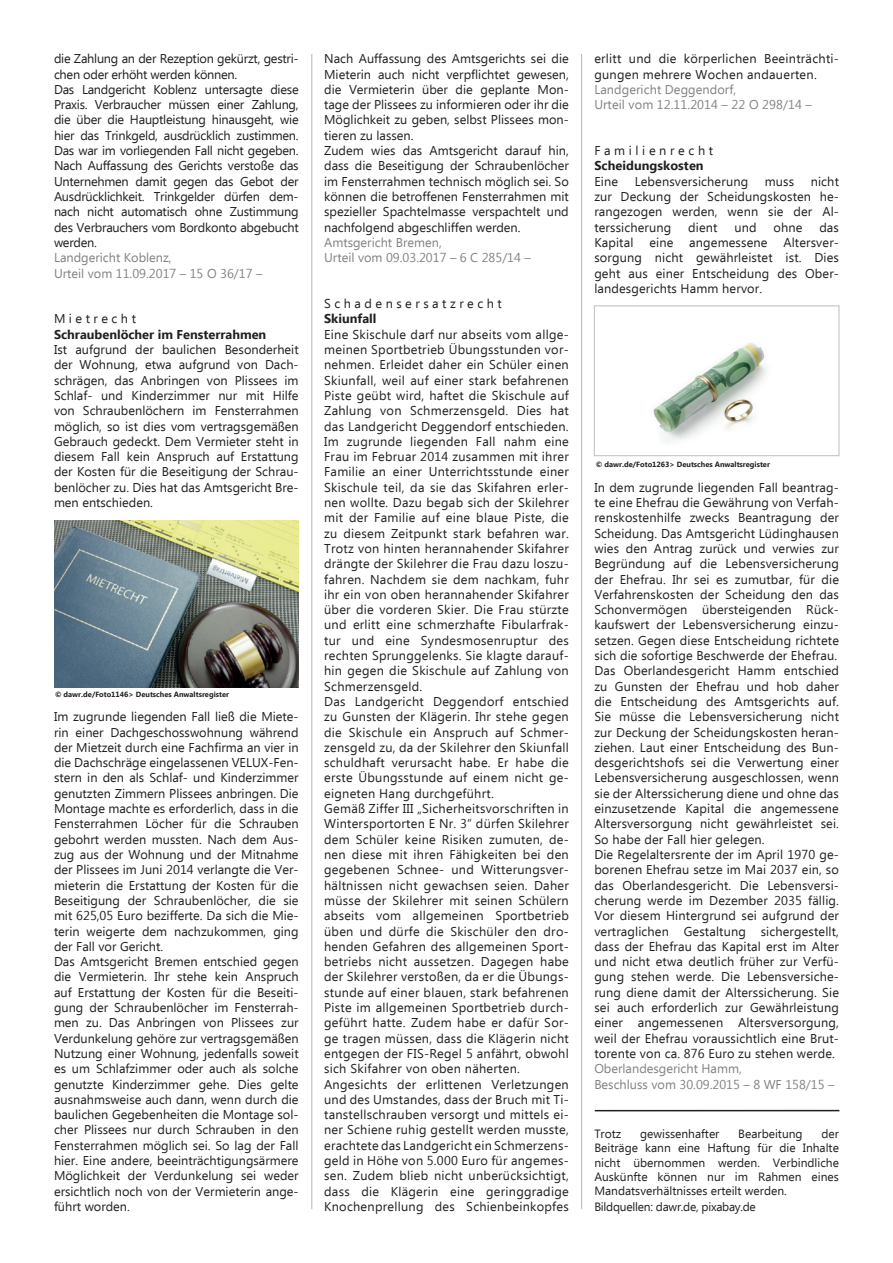
<style>
.page{position:relative;width:893px;height:1263px;background:#fff}
.page>*{position:absolute;margin:0;border:0;box-sizing:border-box;transform-origin:0 0}
.t1{font:12.75px/15.3px "Ebrima";letter-spacing:.01em;color:#231f20}
.t2{font:12.75px/15.3px "Ebrima";letter-spacing:-.02em;color:#231f20}
.t3{font:12.75px/15.3px "Ebrima";color:#808285}
.t4{font:700 12.75px "Ebrima";color:#231f20}
.t5{font:12px/14.4px "Ebrima";color:#231f20;text-align:justify}
.t6{font:12px "Ebrima";letter-spacing:-.02em;color:#231f20}
.t7{font:700 7.5px "Ebrima";color:#231f20}
</style>
<div class="page">
<hr style="left:595px;top:1110px;width:244px;height:1px;background:#231f20">
<hr style="left:311px;top:54px;width:1px;height:1155px;background:#bcbdc0">
<hr style="left:581px;top:54px;width:1px;height:1155px;background:#bcbdc0">
<img style="left:54px;top:520px;width:245px;height:168px">
<img style="left:653px;top:343px;width:114px;height:100px">
<div style="left:594px;top:305px;width:245px;height:151px;border:1px solid #bcbdc0"></div>
<p class="t2" style="left:54px;top:52px;width:246px">die Zahlung an der Rezeption gekürzt, gestri&shy;chen oder erhöht werden können.<br>Das Landgericht Koblenz untersagte diese Praxis. Verbraucher müssen einer Zahlung, die über die Hauptleistung hinausgeht, wie hier das Trinkgeld, ausdrücklich zustimmen.<br>Das war im vorliegenden Fall nicht gegeben.<br>Nach Auffassung des Gerichts verstoße das Unternehmen damit gegen das Gebot der Ausdrücklichkeit. Trinkgelder dürfen dem&shy;nach nicht automatisch ohne Zustimmung des Verbrauchers vom Bordkonto abgebucht werden.</p>
<p class="t3" style="left:54px;top:251px;width:210px">Landgericht Koblenz,<br>Urteil vom 11.09.2017 – 15 O 36/17 –</p>
<p class="t1" style="left:54px;top:312px;width:84px">M i e t r e c h t</p>
<p class="t4" style="left:54px;top:325px;width:214px">Schraubenlöcher im Fensterrahmen</p>
<p class="t1" style="left:54px;top:343px;width:246px;text-align:justify">Ist aufgrund der baulichen Besonderheit der Wohnung, etwa aufgrund von Dach&shy;schrägen, das Anbringen von Plissees im Schlaf- und Kinderzimmer nur mit Hilfe von Schraubenlöchern im Fensterrahmen möglich, so ist dies vom vertragsgemäßen Gebrauch gedeckt. Dem Vermieter steht in diesem Fall kein Anspruch auf Erstattung der Kosten für die Beseitigung der Schrau&shy;benlöcher zu. Dies hat das Amtsgericht Bre&shy;men entschieden.</p>
<p class="t7" style="left:55px;top:689px;width:176px">© dawr.de/Foto1146&gt; Deutsches Anwaltsregister</p>
<p class="t1" style="left:54px;top:710px;width:246px">Im zugrunde liegenden Fall ließ die Miete&shy;rin einer Dachgeschosswohnung während der Mietzeit durch eine Fachfirma an vier in die Dachschräge eingelassenen VELUX-Fen&shy;stern in den als Schlaf- und Kinderzimmer genutzten Zimmern Plissees anbringen. Die Montage machte es erforderlich, dass in die Fensterrahmen Löcher für die Schrauben gebohrt werden mussten. Nach dem Aus&shy;zug aus der Wohnung und der Mitnahme der Plissees im Juni 2014 verlangte die Ver&shy;mieterin die Erstattung der Kosten für die Beseitigung der Schraubenlöcher, die sie mit 625,05 Euro bezifferte. Da sich die Mie&shy;terin weigerte dem nachzukommen, ging der Fall vor Gericht.<br>Das Amtsgericht Bremen entschied gegen die Vermieterin. Ihr stehe kein Anspruch auf Erstattung der Kosten für die Beseiti&shy;gung der Schraubenlöcher im Fensterrah&shy;men zu. Das Anbringen von Plissees zur Verdunkelung gehöre zur vertragsgemäßen Nutzung einer Wohnung, jedenfalls soweit es um Schlafzimmer oder auch als solche genutzte Kinderzimmer gehe. Dies gelte ausnahmsweise auch dann, wenn durch die baulichen Gegebenheiten die Montage sol&shy;cher Plissees nur durch Schrauben in den Fensterrahmen möglich sei. So lag der Fall hier. Eine andere, beeinträchtigungsärmere Möglichkeit der Verdunkelung sei weder ersichtlich noch von der Vermieterin ange&shy;führt worden.</p>
<p class="t1" style="left:324px;top:52px;width:246px">Nach Auffassung des Amtsgerichts sei die Mieterin auch nicht verpflichtet gewesen, die Vermieterin über die geplante Mon&shy;tage der Plissees zu informieren oder ihr die Möglichkeit zu geben, selbst Plissees mon&shy;tieren zu lassen.<br>Zudem wies das Amtsgericht darauf hin, dass die Beseitigung der Schraubenlöcher im Fensterrahmen technisch möglich sei. So können die betroffenen Fensterrahmen mit spezieller Spachtelmasse verspachtelt und nachfolgend abgeschliffen werden.</p>
<p class="t3" style="left:324px;top:236px;width:208px">Amtsgericht Bremen,<br>Urteil vom 09.03.2017 – 6 C 285/14 –</p>
<p class="t1" style="left:324px;top:297px;width:179px">S c h a d e n s e r s a t z r e c h t</p>
<p class="t4" style="left:324px;top:309px;width:54px">Skiunfall</p>
<p class="t1" style="left:324px;top:327px;width:246px">Eine Skischule darf nur abseits vom allge&shy;meinen Sportbetrieb Übungsstunden vor&shy;nehmen. Erleidet daher ein Schüler einen Skiunfall, weil auf einer stark befahrenen Piste geübt wird, haftet die Skischule auf Zahlung von Schmerzensgeld. Dies hat das Landgericht Deggendorf entschieden.<br>Im zugrunde liegenden Fall nahm eine Frau im Februar 2014 zusammen mit ihrer Familie an einer Unterrichtsstunde einer Skischule teil, da sie das Skifahren erler&shy;nen wollte. Dazu begab sich der Skilehrer mit der Familie auf eine blaue Piste, die zu diesem Zeitpunkt stark befahren war.<br>Trotz von hinten herannahender Skifahrer drängte der Skilehrer die Frau dazu loszu&shy;fahren. Nachdem sie dem nachkam, fuhr ihr ein von oben herannahender Skifahrer über die vorderen Skier. Die Frau stürzte und erlitt eine schmerzhafte Fibularfrak&shy;tur und eine Syndesmosenruptur des rechten Sprunggelenks. Sie klagte darauf&shy;hin gegen die Skischule auf Zahlung von Schmerzensgeld.<br>Das Landgericht Deggendorf entschied zu Gunsten der Klägerin. Ihr stehe gegen die Skischule ein Anspruch auf Schmer&shy;zensgeld zu, da der Skilehrer den Skiunfall schuldhaft verursacht habe. Er habe die erste Übungsstunde auf einem nicht ge&shy;eigneten Hang durchgeführt.<br>Gemäß Ziffer III „Sicherheitsvorschriften in Wintersportorten E Nr. 3“ dürfen Skilehrer dem Schüler keine Risiken zumuten, de&shy;nen diese mit ihren Fähigkeiten bei den gegebenen Schnee- und Witterungsver&shy;hältnissen nicht gewachsen seien. Daher müsse der Skilehrer mit seinen Schülern abseits vom allgemeinen Sportbetrieb üben und dürfe die Skischüler den dro&shy;henden Gefahren des allgemeinen Sport&shy;betriebs nicht aussetzen. Dagegen habe der Skilehrer verstoßen, da er die Übungs&shy;stunde auf einer blauen, stark befahrenen Piste im allgemeinen Sportbetrieb durch&shy;geführt hatte. Zudem habe er dafür Sor&shy;ge tragen müssen, dass die Klägerin nicht entgegen der FIS-Regel 5 anfährt, obwohl sich Skifahrer von oben näherten.<br>Angesichts der erlittenen Verletzungen und des Umstandes, dass der Bruch mit Ti&shy;tanstellschrauben versorgt und mittels ei&shy;ner Schiene ruhig gestellt werden musste, erachtete das Landgericht ein Schmerzens&shy;geld in Höhe von 5.000 Euro für angemes&shy;sen. Zudem blieb nicht unberücksichtigt, dass die Klägerin eine geringgradige Knochenprellung des Schienbeinkopfes</p>
<p class="t1" style="left:594px;top:52px;width:246px">erlitt und die körperlichen Beeinträchti&shy;gungen mehrere Wochen andauerten.</p>
<p class="t3" style="left:594px;top:83px;width:219px">Landgericht Deggendorf,<br>Urteil vom 12.11.2014 – 22 O 298/14 –</p>
<p class="t1" style="left:594px;top:144px;width:120px">F a m i l i e n r e c h t</p>
<p class="t4" style="left:594px;top:156px;width:111px">Scheidungskosten</p>
<p class="t1" style="left:594px;top:174px;width:25px">Eine</p>
<p class="t1" style="left:635px;top:174px;width:115px">Lebensversicherung</p>
<p class="t1" style="left:765px;top:174px;width:31px">muss</p>
<p class="t1" style="left:594px;top:174px;width:246px;text-align:justify;text-indent:216px">nicht zur Deckung der Scheidungskosten he&shy;rangezogen werden, wenn sie der Al&shy;terssicherung</p>
<p class="t1" style="left:594px;top:220px;width:246px;text-align:justify;text-indent:225px">das Kapital eine angemessene Altersver&shy;sorgung nicht gewährleistet ist. Dies geht aus einer Entscheidung des Ober&shy;landesgerichts Hamm hervor.</p>
<p class="t1" style="left:688px;top:220px;width:31px">dient</p>
<p class="t1" style="left:734px;top:220px;width:24px">und</p>
<p class="t1" style="left:773px;top:220px;width:30px">ohne</p>
<p class="t7" style="left:596px;top:459px;width:176px">© dawr.de/Foto1263&gt; Deutsches Anwaltsregister</p>
<p class="t1" style="left:594px;top:480px;width:246px">In dem zugrunde liegenden Fall beantrag&shy;te eine Ehefrau die Gewährung von Verfah&shy;renskostenhilfe zwecks Beantragung der Scheidung. Das Amtsgericht Lüdinghausen wies den Antrag zurück und verwies zur Begründung auf die Lebensversicherung der Ehefrau. Ihr sei es zumutbar, für die Verfahrenskosten der Scheidung den das Schonvermögen übersteigenden Rück&shy;kaufswert der Lebensversicherung einzu&shy;setzen. Gegen diese Entscheidung richtete sich die sofortige Beschwerde der Ehefrau.<br>Das Oberlandesgericht Hamm entschied zu Gunsten der Ehefrau und hob daher die Entscheidung des Amtsgerichts auf.<br>Sie müsse die Lebensversicherung nicht zur Deckung der Scheidungskosten heran&shy;ziehen. Laut einer Entscheidung des Bun&shy;desgerichtshofs sei die Verwertung einer Lebensversicherung ausgeschlossen, wenn sie der Alterssicherung diene und ohne das einzusetzende Kapital die angemessene Altersversorgung nicht gewährleistet sei.<br>So habe der Fall hier gelegen.<br>Die Regelaltersrente der im April 1970 ge&shy;borenen Ehefrau setze im Mai 2037 ein, so das Oberlandesgericht. Die Lebensversi&shy;cherung werde im Dezember 2035 fällig.<br>Vor diesem Hintergrund sei aufgrund der vertraglichen Gestaltung sichergestellt, dass der Ehefrau das Kapital erst im Alter und nicht etwa deutlich früher zur Verfü&shy;gung stehen werde. Die Lebensversiche&shy;rung diene damit der Alterssicherung. Sie sei auch erforderlich zur Gewährleistung einer angemessenen Altersversorgung, weil der Ehefrau voraussichtlich eine Brut&shy;torente von ca. 876 Euro zu stehen werde.</p>
<p class="t3" style="left:594px;top:1062px;width:242px">Oberlandesgericht Hamm,<br>Beschluss vom 30.09.2015 – 8 WF 158/15 –</p>
<p class="t5" style="left:594px;top:1127px;width:28px">Trotz</p>
<p class="t5" style="left:640px;top:1127px;width:81px">gewissenhafter</p>
<p class="t5" style="left:738px;top:1127px;width:66px">Bearbeitung</p>
<p class="t5" style="left:594px;top:1127px;width:246px;text-indent:227px">der Beiträge kann eine Haftung für die Inhalte nicht übernommen werden. Verbindliche Auskünfte können nur im Rahmen eines Mandatsverhältnisses erteilt werden.</p>
<p class="t6" style="left:594px;top:1198px;width:163px">Bildquellen: dawr.de, pixabay.de</p>
</div>
